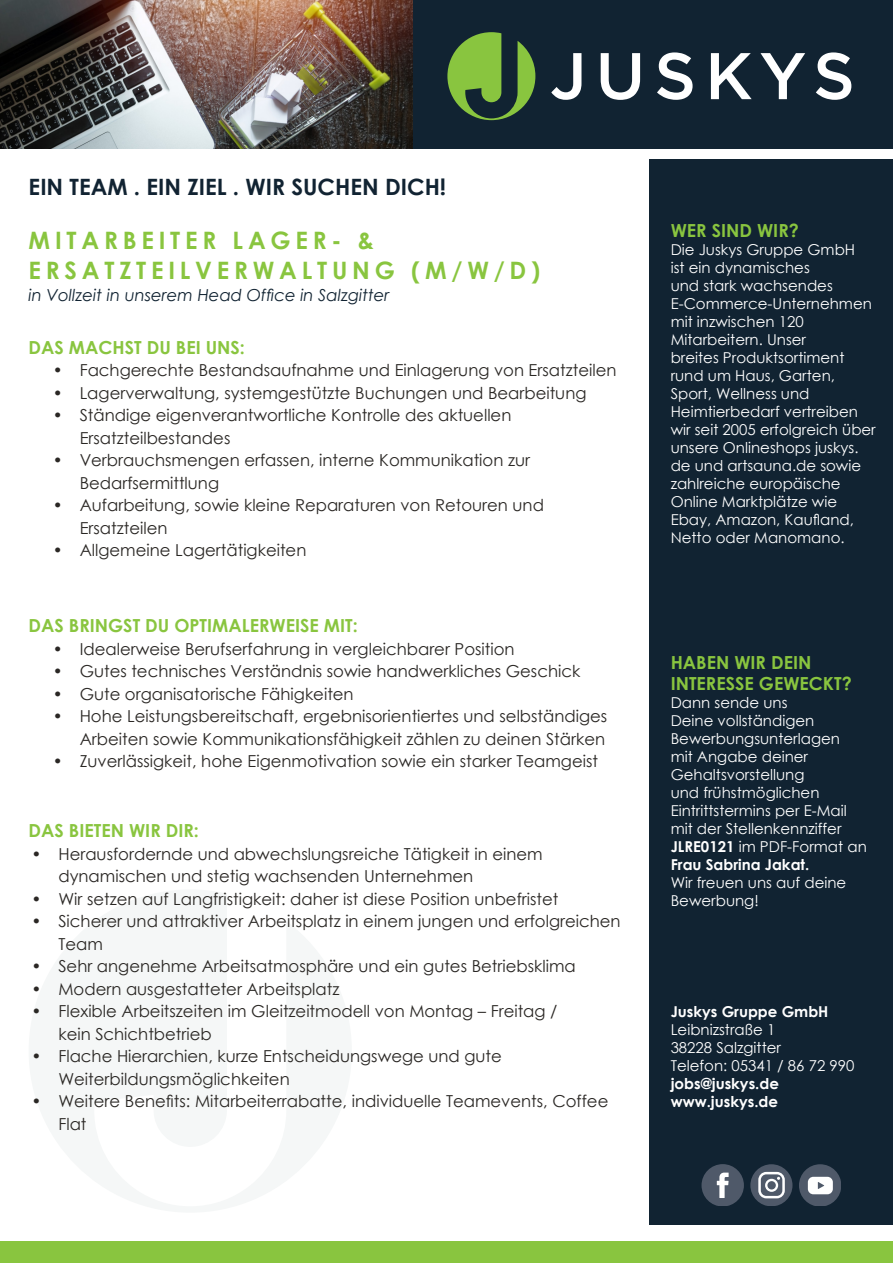
<style>
.page{position:relative;width:893px;height:1263px;background:#fff}
.page>*{position:absolute;margin:0;border:0;box-sizing:border-box;transform-origin:0 0}
.Kontaktdaten{font:700 24px "Century Gothic";letter-spacing:.2em;color:#89c53f}
.t1{font:700 22.5px "Century Gothic";color:#112332}
.Kopfzeile_Abschnitt{font:700 18px/21px "Century Gothic";color:#89c53f}
.Textkörper{font:700 18px "Century Gothic";color:#89c53f}
.Statistik_Text_bewer{font:700 18px "Century Gothic";color:#89c53f}
.t2{font:16.5px/22.5px "Century Gothic";color:#2a2724}
.Kontaktdaten-2{font:italic 16.5px "Century Gothic";color:#112332}
.Statistik_Text_bewer-2{font:15px/18px "Century Gothic";color:#fff}
.Kopfzeile_Abschnitt-2{font:15px/18px "Century Gothic";color:#fff}
.t3{font:700 15px "Century Gothic";color:#fff}
.s1{font-weight:700}
</style>
<div class="page">
<div style="left:649px;top:159px;width:244px;height:1066px;background:#112332"></div>
<div style="left:0;top:0;width:893px;height:149px;background:#112332"></div>
<svg style="left:551px;top:52px;width:300px;height:48px"></svg>
<svg style="left:447px;top:32px;width:88px;height:88px"></svg>
<div style="left:0;top:1242px;width:893px;height:21px;background:#89c53f"></div>
<img style="left:0;top:0;width:412px;height:149px">
<div style="left:702px;top:1164px;width:42px;height:41px;background:#4f5969;border-radius:50%"></div>
<svg style="left:717px;top:1172px;width:12px;height:26px"></svg>
<svg style="left:750px;top:1164px;width:42px;height:41px"></svg>
<svg style="left:799px;top:1164px;width:42px;height:41px"></svg>
<p class="t1" style="left:29px;top:170px;width:419px">EIN TEAM . EIN ZIEL . WIR SUCHEN DICH!</p>
<p class="Kontaktdaten" style="left:29px;top:222px;width:347px">MITARBEITER LAGER- &amp;</p>
<p class="Kontaktdaten" style="left:29px;top:252px;width:513px">ERSATZTEILVERWALTUNG (M/W/D)</p>
<p class="Kontaktdaten-2" style="left:29px;top:284px;width:362px">in Vollzeit in unserem Head Office in Salzgitter</p>
<p class="Kopfzeile_Abschnitt" style="left:29px;top:336px;width:218px">DAS MACHST DU BEI UNS:</p>
<p class="t2" style="left:53px;top:359px;width:565px">• Fachgerechte Bestandsaufnahme und Einlagerung von Ersatzteilen</p>
<p class="t2" style="left:53px;top:381px;width:535px">• Lagerverwaltung, systemgestützte Buchungen und Bearbeitung</p>
<p class="t2" style="left:80px;top:404px;width:433px;text-indent:-27px">• Ständige eigenverantwortliche Kontrolle des aktuellen<br>Ersatzteilbestandes</p>
<p class="t2" style="left:80px;top:449px;width:452px;text-indent:-27px">• Verbrauchsmengen erfassen, interne Kommunikation zur<br>Bedarfsermittlung</p>
<p class="t2" style="left:80px;top:494px;width:466px;text-indent:-27px">• Aufarbeitung, sowie kleine Reparaturen von Retouren und<br>Ersatzteilen</p>
<p class="t2" style="left:53px;top:539px;width:255px">• Allgemeine Lagertätigkeiten</p>
<p class="Textkörper" style="left:29px;top:612px;width:331px">DAS BRINGST DU OPTIMALERWEISE MIT:</p>
<p class="t2" style="left:53px;top:637px;width:463px">• Idealerweise Berufserfahrung in vergleichbarer Position</p>
<p class="t2" style="left:53px;top:660px;width:529px">• Gutes technisches Verständnis sowie handwerkliches Geschick</p>
<p class="t2" style="left:53px;top:682px;width:303px">• Gute organisatorische Fähigkeiten</p>
<p class="t2" style="left:53px;top:705px;width:556px;text-align:right">• Hohe Leistungsbereitschaft, ergebnisorientiertes und selbständiges<br>Arbeiten sowie Kommunikationsfähigkeit zählen zu deinen Stärken</p>
<p class="t2" style="left:53px;top:750px;width:547px">• Zuverlässigkeit, hohe Eigenmotivation sowie ein starker Teamgeist</p>
<p class="Textkörper" style="left:29px;top:817px;width:172px">DAS BIETEN WIR DIR:</p>
<p class="t2" style="left:58px;top:842px;width:486px;text-indent:-27px">• Herausfordernde und abwechslungsreiche Tätigkeit in einem dynamischen und stetig wachsenden Unternehmen</p>
<p class="t2" style="left:31px;top:887px;width:529px">• Wir setzen auf Langfristigkeit: daher ist diese Position unbefristet</p>
<p class="t2" style="left:58px;top:910px;width:564px;text-indent:-27px">• Sicherer und attraktiver Arbeitsplatz in einem jungen und erfolgreichen<br>Team</p>
<p class="t2" style="left:31px;top:955px;width:546px">• Sehr angenehme Arbeitsatmosphäre und ein gutes Betriebsklima</p>
<p class="t2" style="left:31px;top:977px;width:310px">• Modern ausgestatteter Arbeitsplatz</p>
<p class="t2" style="left:58px;top:1000px;width:501px;text-indent:-27px">• Flexible Arbeitszeiten im Gleitzeitmodell von Montag – Freitag / kein Schichtbetrieb</p>
<p class="t2" style="left:58px;top:1045px;width:445px;text-indent:-27px">• Flache Hierarchien, kurze Entscheidungswege und gute<br>Weiterbildungsmöglichkeiten</p>
<p class="t2" style="left:58px;top:1090px;width:551px;text-indent:-27px">• Weitere Benefits: Mitarbeiterrabatte, individuelle Teamevents, Coffee<br>Flat</p>
<p class="Statistik_Text_bewer" style="left:671px;top:216px;width:130px">WER SIND WIR?</p>
<p class="Statistik_Text_bewer-2" style="left:671px;top:240px;width:207px">Die Juskys Gruppe GmbH<br>ist ein dynamisches<br>und stark wachsendes<br>E-Commerce-Unternehmen mit inzwischen 120<br>Mitarbeitern. Unser<br>breites Produktsortiment rund um Haus, Garten,<br>Sport, Wellness und<br>Heimtierbedarf vertreiben wir seit 2005 erfolgreich über unsere Onlineshops juskys. de und artsauna.de sowie zahlreiche europäische<br>Online Marktplätze wie<br>Ebay, Amazon, Kaufland,<br>Netto oder Manomano.</p>
<p class="Kopfzeile_Abschnitt" style="left:671px;top:651px;width:183px">HABEN WIR DEIN<br>INTERESSE GEWECKT?</p>
<p class="Kopfzeile_Abschnitt-2" style="left:671px;top:693px;width:198px">Dann sende uns<br>Deine vollständigen<br>Bewerbungsunterlagen<br>mit Angabe deiner<br>Gehaltsvorstellung<br>und frühstmöglichen<br>Eintrittstermins per E-Mail mit der Stellenkennziffer<br><span class="s1">JLRE0121</span> im PDF-Format an<br><span class="s1">Frau Sabrina Jakat.</span></p>
<p class="Kopfzeile_Abschnitt-2" style="left:671px;top:873px;width:177px">Wir freuen uns auf deine<br>Bewerbung!</p>
<p class="t3" style="left:671px;top:1000px;width:159px">Juskys Gruppe GmbH</p>
<p class="Statistik_Text_bewer-2" style="left:671px;top:1020px;width:106px">Leibnizstraße 1</p>
<p class="Statistik_Text_bewer-2" style="left:671px;top:1038px;width:112px">38228 Salzgitter</p>
<p class="Statistik_Text_bewer-2" style="left:671px;top:1056px;width:185px">Telefon: 05341 / 86 72 990</p>
<p class="t3" style="left:671px;top:1072px;width:110px">jobs@juskys.de</p>
<p class="t3" style="left:671px;top:1090px;width:109px">www.juskys.de</p>
</div>
